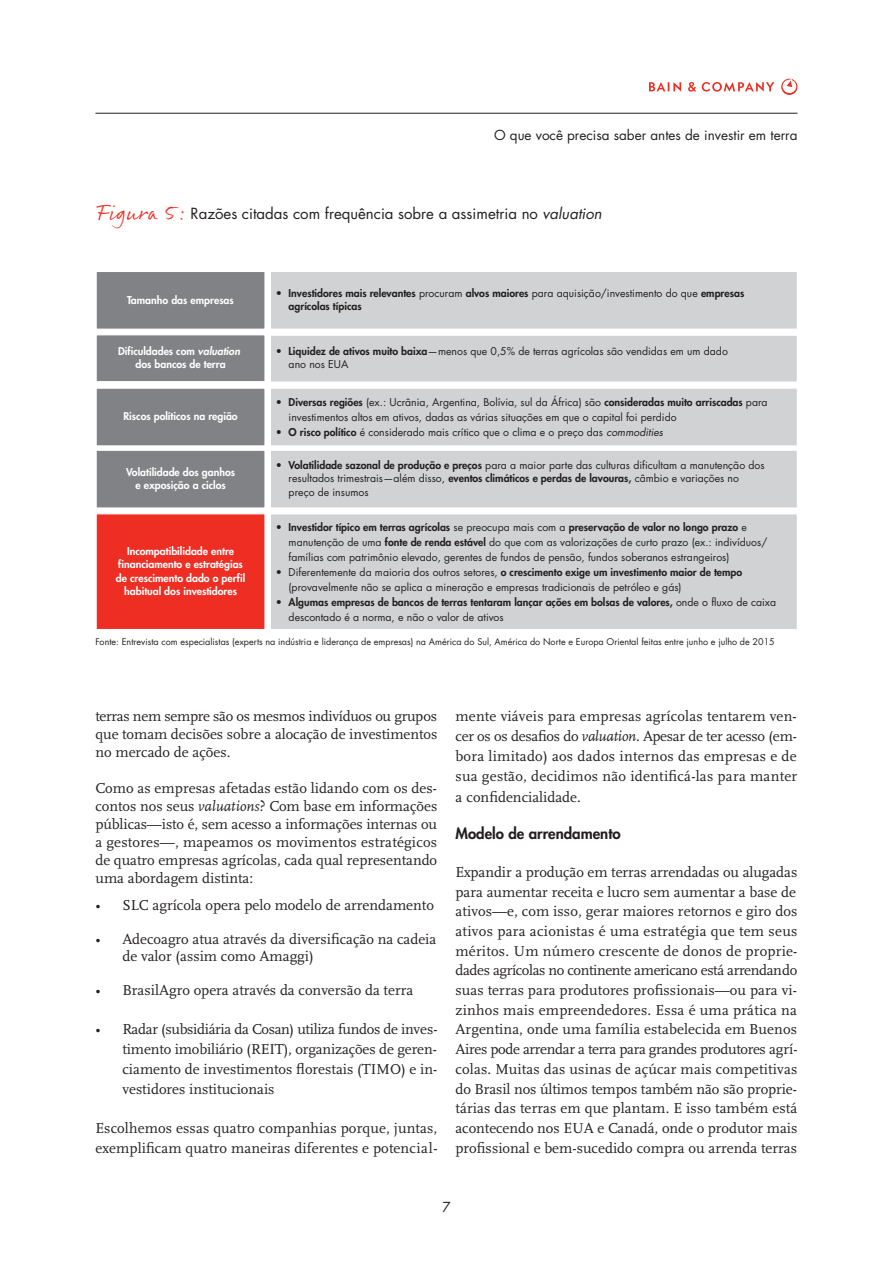
<style>
.page{position:relative;width:893px;height:1263px;background:#fff}
.page>*{position:absolute;margin:0;border:0;box-sizing:border-box;transform-origin:0 0}
.Body_text{font:15px/19.6px "Scala";color:#231f20;text-align:justify}
.Chart_tagline{font:15px "Futura";color:#231f20}
.Body_text-2{font:800 15px "Futura";color:#231f20}
.t1{font:13.5px "Futura";color:#231f20}
.t2{font:10.5px/15px "Futura";color:#231f20}
.t3{font:800 10.5px/13.5px "Futura";color:#231f20}
.t4{font:800 10.5px/13.5px "Futura";color:#fff;text-align:center}
.t5{font:9px "Futura";color:#231f20}
.s1{font-family:"Rollerscript Rough";font-size:22.5px;color:#ee2e22}
.s2{font-style:italic}
.s3{font-weight:400}
.s4{font-weight:800}
</style>
<div class="page">
<hr style="left:95px;top:113px;width:702px;height:1px;background:#231f20">
<svg style="left:649px;top:82px;width:32px;height:10px"></svg>
<svg style="left:688px;top:82px;width:8px;height:10px"></svg>
<svg style="left:702px;top:82px;width:72px;height:10px"></svg>
<svg style="left:781px;top:79px;width:16px;height:16px"></svg>
<div style="left:96px;top:271px;width:169px;height:58px;background:#808285;border:1px solid #fff"></div>
<div style="left:96px;top:335px;width:169px;height:47px;background:#808285;border:1px solid #fff"></div>
<div style="left:96px;top:388px;width:169px;height:58px;background:#808285;border:1px solid #fff"></div>
<div style="left:96px;top:450px;width:169px;height:58px;background:#808285;border:1px solid #fff"></div>
<div style="left:96px;top:514px;width:169px;height:116px;background:#ee2e22;border:1px solid #fff"></div>
<div style="left:270px;top:272px;width:527px;height:57px;background:#d1d2d4"></div>
<div style="left:270px;top:271px;width:527px;height:58px;border:1px solid #fff"></div>
<div style="left:270px;top:335px;width:527px;height:47px;background:#d1d2d4"></div>
<div style="left:270px;top:335px;width:527px;height:47px;border:1px solid #fff"></div>
<div style="left:270px;top:388px;width:527px;height:58px;background:#d1d2d4"></div>
<div style="left:270px;top:388px;width:527px;height:58px;border:1px solid #fff"></div>
<div style="left:270px;top:450px;width:527px;height:58px;background:#d1d2d4"></div>
<div style="left:270px;top:450px;width:527px;height:58px;border:1px solid #fff"></div>
<div style="left:270px;top:514px;width:527px;height:115px;background:#d1d2d4"></div>
<div style="left:270px;top:514px;width:527px;height:116px;border:1px solid #fff"></div>
<p class="t1" style="left:494px;top:127px;width:305px">O que você precisa saber antes de investir em terra</p>
<p class="Chart_tagline" style="left:95px;top:204px;width:508px"><span class="s1">Figura 5:</span> Razões citadas com frequência sobre a assimetria no <span class="s2">valuation</span></p>
<p class="t4" style="left:127px;top:293px;width:108px">Tamanho das empresas</p>
<p class="t4" style="left:118px;top:344px;width:123px">Dificuldades com <span class="s2">valuation </span>dos bancos de terra</p>
<p class="t4" style="left:123px;top:409px;width:116px">Riscos políticos na região</p>
<p class="t4" style="left:126px;top:465px;width:111px">Volatilidade dos ganhos e exposição a ciclos</p>
<p class="t4" style="left:116px;top:544px;width:131px">Incompatibilidade entre financiamento e estratégias de crescimento dado o perfil habitual dos investidores</p>
<p class="t3" style="left:289px;top:286px;width:457px;text-indent:-13px"><span class="s3">•</span> Investidores mais relevantes <span class="s3">procuram</span> alvos maiores <span class="s3">para aquisição/investimento do que</span> empresas agrícolas típicas</p>
<p class="t2" style="left:289px;top:344px;width:441px;line-height:13.5px;text-indent:-13px">• <span class="s4">Liquidez de ativos muito baixa</span>—menos que 0,5% de terras agrícolas são vendidas em um dado ano nos EUA</p>
<p class="t2" style="left:289px;top:394px;width:480px;text-indent:-13px">• <span class="s4">Diversas regiões</span> (ex.: Ucrânia, Argentina, Bolívia, sul da África) são <span class="s4">consideradas muito arriscadas</span> para investimentos altos em ativos, dadas as várias situações em que o capital foi perdido</p>
<p class="t2" style="left:276px;top:425px;width:389px">• <span class="s4">O risco político</span> é considerado mais crítico que o clima e o preço das <span class="s2">commodities</span></p>
<p class="t2" style="left:289px;top:458px;width:477px;line-height:13.5px;text-indent:-13px">• <span class="s4">Volatilidade sazonal de produção e preços</span> para a maior parte das culturas dificultam a manutenção dos resultados trimestrais—além disso, <span class="s4">eventos climáticos e perdas de lavouras,</span> câmbio e variações no preço de insumos</p>
<p class="t2" style="left:289px;top:520px;width:480px;text-indent:-13px">• <span class="s4">Investidor típico em terras agrícolas</span> se preocupa mais com a <span class="s4">preservação de valor no longo prazo</span> e manutenção de uma <span class="s4">fonte de renda estável</span> do que com as valorizações de curto prazo (ex.: indivíduos/ famílias com patrimônio elevado, gerentes de fundos de pensão, fundos soberanos estrangeiros)</p>
<p class="t2" style="left:289px;top:565px;width:455px;text-indent:-13px">• Diferentemente da maioria dos outros setores, <span class="s4">o crescimento exige um investimento maior de tempo </span>(provavelmente não se aplica a mineração e empresas tradicionais de petróleo e gás)</p>
<p class="t3" style="left:289px;top:595px;width:489px;line-height:15px;text-indent:-13px"><span class="s3">•</span> Algumas empresas de bancos de terras tentaram lançar ações em bolsas de valores, <span class="s3">onde o fluxo de caixa descontado é a norma, e não o valor de ativos</span></p>
<p class="t5" style="left:95px;top:636px;width:681px">Fonte: Entrevista com especialistas (experts na indústria e liderança de empresas) na América do Sul, América do Norte e Europa Oriental feitas entre junho e julho de 2015</p>
<p class="Body_text" style="left:95px;top:707px;width:343px;line-height:18px">terras nem sempre são os mesmos indivíduos ou grupos que tomam decisões sobre a alocação de investimentos no mercado de ações.</p>
<p class="Body_text" style="left:95px;top:779px;width:344px;line-height:18px">Como as empresas afetadas estão lidando com os des&shy;contos nos seus <span class="s2">valuations</span>? Com base em informações públicas—isto é, sem acesso a informações internas ou a gestores—, mapeamos os movimentos estratégicos de quatro empresas agrícolas, cada qual representando uma abordagem distinta:</p>
<p class="Body_text" style="left:95px;top:895px;width:340px">• SLC agrícola opera pelo modelo de arrendamento</p>
<p class="Body_text" style="left:122px;top:931px;width:315px;line-height:16.5px;text-indent:-27px">• Adecoagro atua através da diversificação na cadeia de valor (assim como Amaggi)</p>
<p class="Body_text" style="left:95px;top:981px;width:319px">• BrasilAgro opera através da conversão da terra</p>
<p class="Body_text" style="left:122px;top:1019px;width:317px;line-height:20.2px;text-indent:-27px">• Radar (subsidiária da Cosan) utiliza fundos de inves&shy;timento imobiliário (REIT), organizações de geren&shy;ciamento de investimentos florestais (TIMO) e in&shy;vestidores institucionais</p>
<p class="Body_text" style="left:95px;top:1118px;width:344px;line-height:20.2px">Escolhemos essas quatro companhias porque, juntas, exemplificam quatro maneiras diferentes e potencial-</p>
<p class="Body_text" style="left:455px;top:706px;width:343px;line-height:20.2px">mente viáveis para empresas agrícolas tentarem ven&shy;cer os os desafios do <span class="s2">valuation</span>. Apesar de ter acesso (em&shy;bora limitado) aos dados internos das empresas e de sua gestão, decidimos não identificá-las para manter a confidencialidade.</p>
<p class="Body_text-2" style="left:455px;top:823px;width:167px">Modelo de arrendamento</p>
<p class="Body_text" style="left:455px;top:862px;width:344px">Expandir a produção em terras arrendadas ou alugadas para aumentar receita e lucro sem aumentar a base de ativos—e, com isso, gerar maiores retornos e giro dos ativos para acionistas é uma estratégia que tem seus méritos. Um número crescente de donos de proprie&shy;dades agrícolas no continente americano está arrendando suas terras para produtores profissionais—ou para vi&shy;zinhos mais empreendedores. Essa é uma prática na Argentina, onde uma família estabelecida em Buenos Aires pode arrendar a terra para grandes produtores agrí&shy;colas. Muitas das usinas de açúcar mais competitivas do Brasil nos últimos tempos também não são proprie&shy;tárias das terras em que plantam. E isso também está acontecendo nos EUA e Canadá, onde o produtor mais profissional e bem-sucedido compra ou arrenda terras</p>
<p class="t1" style="left:442px;top:1198px;width:10px">7</p>
</div>
